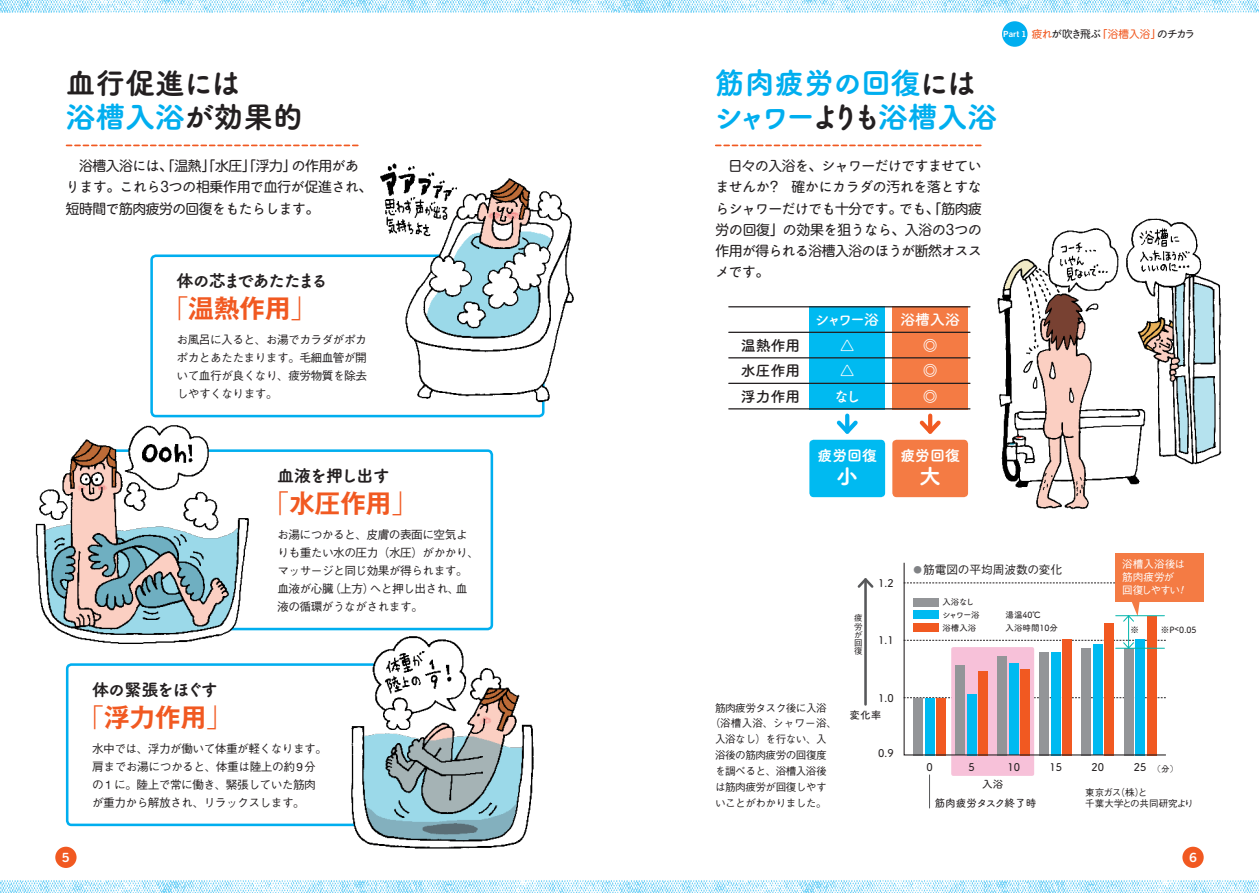
<style>
.page{position:relative;width:1259px;height:893px;background:#fff}
.page>*{position:absolute;margin:0;border:0;box-sizing:border-box;transform-origin:0 0}
.t1{font:29.7px/34px "Tsuku A Rd Gothic Std E";letter-spacing:-.05em;color:#00aeef}
.t2{font:29.7px/34px "Tsuku A Rd Gothic Std E";color:#231f20}
.t3{font:700 25.5px "Gothic MB101 Pro De";color:#f15921}
.t4{font:21.3px "Tsuku A Rd Gothic Std E";color:#fff}
.t5{font:16.95px "Tsuku A Rd Gothic Std E";letter-spacing:-.085em;color:#231f20}
.t6{font:16.95px "Tsuku A Rd Gothic Std E";letter-spacing:-.06em;color:#231f20}
.t7{font:16.95px "Tsuku A Rd Gothic Std E";letter-spacing:-.065em;color:#231f20}
.t8{font:14.85px/25.5px "Tsuku A Rd Gothic Std B";letter-spacing:-.115em;color:#fff;text-align:center}
.t9{font:14.85px/25.5px "Tsuku A Rd Gothic Std B";color:#231f20;text-align:justify}
.t10{font:14.85px "Tsuku A Rd Gothic Std E";color:#fff}
.t11{font:13.8px/21.3px "Maru Anti Std";letter-spacing:-.04em;color:#231f20;text-align:justify}
.t12{font:13.8px/21.3px "Maru Anti Std";letter-spacing:-.02em;color:#231f20}
.t13{font:13.8px "Shin M Go Pro";letter-spacing:-.04em;color:#231f20}
.t14{font:700 12.75px "Trade Gothic Next SR Pro";color:#fff}
.t15{font:500 11.7px/18px "Gothic BBB Pro";letter-spacing:-.045em;color:#231f20}
.t16{font:500 11.7px "Gothic BBB Pro";color:#231f20}
.t17{font:500 10.65px/15.9px "Gothic BBB Pro";letter-spacing:-.05em;color:#231f20;text-align:center}
.t18{font:10.65px/19.6px "Tsuku A Rd Gothic Std D";color:#231f20}
.t19{font:10.65px "Shin M Go Pro";color:#f15921}
.t20{font:500 10.65px/12.8px "Gothic BBB Pro";color:#fff}
.t21{font:500 9.6px/11.7px "Gothic BBB Pro";letter-spacing:-.015em;color:#231f20}
.t22{font:8.55px/12.8px "Tsuku A Rd Gothic Std D";color:#231f20}
.t23{font:8.55px/12.8px "Tsuku A Rd Gothic Std D";letter-spacing:-.065em;color:#231f20}
.t24{font:500 8.55px/8.2px "Gothic BBB Pro";color:#231f20;text-align:justify}
.s1{font-family:"Trade Gothic Next SR Pro";font-weight:700;font-size:8.55px;color:#fff}
.s2{font-family:"Maru Anti Std"}
.s3{font-family:"Maru Anti Std";color:#231f20}
.s4{color:#231f20}
.s5{color:#00aeef}
.s6{font-family:"Shin M Go Pro"}
.s7{font-family:"Gothic MB101 Pro";font-weight:300}
.s8{font-family:"Helvetica Neue";font-weight:400}
.s9{font-size:8.55px;color:#808285}
.s10{font-size:10.65px}
</style>
<div class="page">
<svg style="left:0;top:880px;width:1259px;height:13px"></svg>
<svg style="left:0;top:0;width:1259px;height:13px"></svg>
<div style="left:1002px;top:21px;width:25px;height:26px;background:#00aeef;border-radius:50%"></div>
<div style="left:809px;top:306px;width:76px;height:103px;background:#00baf1"></div>
<div style="left:809px;top:440px;width:76px;height:57px;background:#00baf1;border-radius:4px"></div>
<div style="left:892px;top:306px;width:76px;height:103px;background:#f47b44"></div>
<div style="left:892px;top:440px;width:76px;height:57px;background:#f47b44;border-radius:4px"></div>
<svg style="left:716px;top:145px;width:265px;height:1px"></svg>
<svg style="left:65px;top:663px;width:270px;height:164px"></svg>
<div style="left:99px;top:449px;width:394px;height:181px;border:3px solid #00aeef;border-radius:4px"></div>
<div style="left:150px;top:254px;width:394px;height:163px;border:3px solid #00aeef;border-radius:4px"></div>
<hr style="left:729px;top:306px;width:241px;height:1px;background:#231f20">
<hr style="left:729px;top:332px;width:241px;height:1px;background:#231f20">
<hr style="left:729px;top:357px;width:241px;height:1px;background:#231f20">
<hr style="left:729px;top:383px;width:241px;height:1px;background:#231f20">
<hr style="left:729px;top:408px;width:241px;height:1px;background:#231f20">
<svg style="left:836px;top:417px;width:22px;height:17px"></svg>
<svg style="left:919px;top:417px;width:22px;height:17px"></svg>
<img style="left:367px;top:163px;width:207px;height:254px">
<img style="left:35px;top:425px;width:232px;height:219px">
<img style="left:335px;top:629px;width:199px;height:220px">
<img style="left:997px;top:218px;width:225px;height:292px">
<div style="left:1115px;top:553px;width:88px;height:48px;background:#f47b44"></div>
<div style="left:951px;top:647px;width:83px;height:129px;background:#f7c1d9;border-radius:2px"></div>
<svg style="left:67px;top:145px;width:291px;height:1px"></svg>
<svg style="left:903px;top:562px;width:264px;height:194px"></svg>
<hr style="left:864px;top:579px;width:3px;height:125px;background:#57585a">
<svg style="left:857px;top:578px;width:17px;height:12px"></svg>
<hr style="left:929px;top:775px;width:1px;height:33px;background:#57585a">
<hr style="left:1128px;top:616px;width:1px;height:32px;background:#00b5ac">
<svg style="left:903px;top:640px;width:263px;height:9px"></svg>
<svg style="left:1122px;top:599px;width:18px;height:23px"></svg>
<hr style="left:1115px;top:648px;width:49px;height:1px;background:#00b5ac">
<hr style="left:1115px;top:615px;width:49px;height:1px;background:#00b5ac">
<div style="left:55px;top:847px;width:22px;height:21px;background:#f15921;border-radius:50%"></div>
<div style="left:1182px;top:847px;width:21px;height:21px;background:#f15921;border-radius:50%"></div>
<p class="t19" style="left:1003px;top:25px;width:193px"><span class="s1">Part 1</span> 疲<span class="s2">れ</span><span class="s3">が</span><span class="s4">吹</span><span class="s3">き</span><span class="s4">飛</span><span class="s3">ぶ</span>「浴槽入浴」<span class="s3">のチカラ</span></p>
<h1 class="t2" style="left:66px;top:64px;width:238px">血行促進には<br><span class="s5">浴槽入浴</span>が効果的</h1>
<h1 class="t1" style="left:713px;top:64px;width:285px">筋肉疲労の回復<span class="s4">には</span>シャワー<span class="s4">よりも</span>浴槽入浴</h1>
<p class="t13" style="left:79px;top:155px;width:281px">浴槽入浴<span class="s2">には、</span>「温熱」「水圧」「浮力」<span class="s2">の</span>作用<span class="s2">があ</span></p>
<p class="t12" style="left:66px;top:175px;width:308px">ります。これら3つの<span class="s6">相乗作用</span>で<span class="s6">血行</span>が<span class="s6">促進</span>され、<span class="s6">短時間</span>で<span class="s6">筋肉疲労</span>の<span class="s6">回復</span>をもたらします。</p>
<p class="t11" style="left:715px;top:154px;width:268px;text-indent:13px"><span class="s6">日々</span>の<span class="s6">入浴</span>を、シャワーだけですませていませんか? <span class="s6">確</span>かにカラダの<span class="s6">汚</span>れを<span class="s6">落</span>とすならシャワーだけでも<span class="s6">十分</span>です。でも、<span class="s6">「筋肉疲労</span>の<span class="s6">回復」</span>の<span class="s6">効果</span>を<span class="s6">狙</span>うなら、<span class="s6">入浴</span>の3つの<span class="s6">作用</span>が<span class="s6">得</span>られる<span class="s6">浴槽入浴</span>のほうが<span class="s6">断然</span>オススメです。</p>
<h3 class="t5" style="left:176px;top:267px;width:153px">体の芯まであたたまる</h3>
<h2 class="t3" style="left:163px;top:287px;width:155px"><span class="s7">「</span>温熱作用<span class="s7">」</span></h2>
<p class="t15" style="left:176px;top:329px;width:192px;text-align:justify">お風呂に入ると、お湯でカラダがポカポカとあたたまります。毛細血管が開いて血行が良くなり、疲労物質を除去しやすくなります。</p>
<p class="t8" style="left:814px;top:306px;width:66px">シャワー浴△<br>△<br>なし</p>
<p class="t8" style="left:900px;top:306px;width:61px">浴槽入浴◎<br>◎<br>◎</p>
<p class="t9" style="left:741px;top:331px;width:61px">温熱作用水圧作用浮力作用</p>
<h3 class="t7" style="left:277px;top:462px;width:114px">血液を押し出す</h3>
<h2 class="t3" style="left:264px;top:482px;width:155px"><span class="s7">「</span>水圧作用<span class="s7">」</span></h2>
<h3 class="t6" style="left:92px;top:676px;width:127px">体の緊張をほぐす</h3>
<h2 class="t3" style="left:79px;top:696px;width:155px"><span class="s7">「</span>浮力作用<span class="s7">」</span></h2>
<p class="t15" style="left:277px;top:524px;width:203px">お湯につかると、皮膚の表面に空気よりも重たい水の圧力（水圧）がかかり、マッサージと同じ効果が得られます。血液が心臓（上方）へと押し出され、血液の循環がうながされます。</p>
<p class="t15" style="left:92px;top:738px;width:237px">水中では、浮力が働いて体重が軽くなります。肩までお湯につかると、体重は陸上の約<span class="s8">9</span>分の<span class="s8">1</span> に。陸上で常に働き、緊張していた筋肉が重力から解放され、リラックスします。</p>
<p class="t10" style="left:817px;top:444px;width:61px">疲労回復</p>
<h3 class="t4" style="left:836px;top:459px;width:23px">小</h3>
<p class="t10" style="left:900px;top:444px;width:61px">疲労回復</p>
<h3 class="t4" style="left:919px;top:459px;width:23px">大</h3>
<p class="t17" style="left:710px;top:698px;width:129px">筋肉疲労タスク後に入浴<br>（浴槽入浴、シャワー浴、入浴なし）を行ない、入<br>浴後の筋肉疲労の回復度<br>を調べると、浴槽入浴後<br>は筋肉疲労が回復しやす<br>いことがわかりました。</p>
<p class="t24" style="left:854px;top:613px;width:10px">疲労が回復</p>
<p class="t18" style="left:878px;top:572px;width:17px">1.2</p>
<p class="t18" style="left:878px;top:630px;width:17px">1.1</p>
<p class="t18" style="left:878px;top:687px;width:17px">1.0</p>
<p class="t18" style="left:849px;top:704px;width:33px">変化率</p>
<p class="t18" style="left:878px;top:743px;width:17px">0.9</p>
<p class="t16" style="left:913px;top:560px;width:150px"><span class="s9">●</span>筋電図の平均周波数の変化</p>
<p class="t20" style="left:1122px;top:557px;width:65px">浴槽入浴後は筋肉疲労が回復しやすい</p>
<p class="t23" style="left:942px;top:595px;width:39px">入浴なしシャワー浴浴槽入浴</p>
<p class="t22" style="left:1005px;top:608px;width:54px">湯温40℃<br>入浴時間10分</p>
<p class="t22" style="left:1130px;top:623px;width:10px">※</p>
<p class="t22" style="left:1161px;top:623px;width:37px">※P&lt;0.05</p>
<p class="t18" style="left:926px;top:757px;width:8px">0</p>
<p class="t18" style="left:1007px;top:757px;width:14px">10</p>
<p class="t18" style="left:1049px;top:757px;width:14px">15</p>
<p class="t18" style="left:1091px;top:757px;width:14px">20</p>
<p class="t22" style="left:1133px;top:762px;width:46px"><span class="s10">25</span> （分）</p>
<p class="t18" style="left:968px;top:757px;width:8px">5</p>
<p class="t18" style="left:934px;top:773px;width:103px;text-indent:47px">入浴<br>筋肉疲労タスク終了時</p>
<p class="t21" style="left:1085px;top:785px;width:110px">東京ガス（株）と<br>千葉大学との共同研究より</p>
<p class="t14" style="left:62px;top:848px;width:9px">5</p>
<p class="t14" style="left:1189px;top:848px;width:9px">6</p>
</div>
